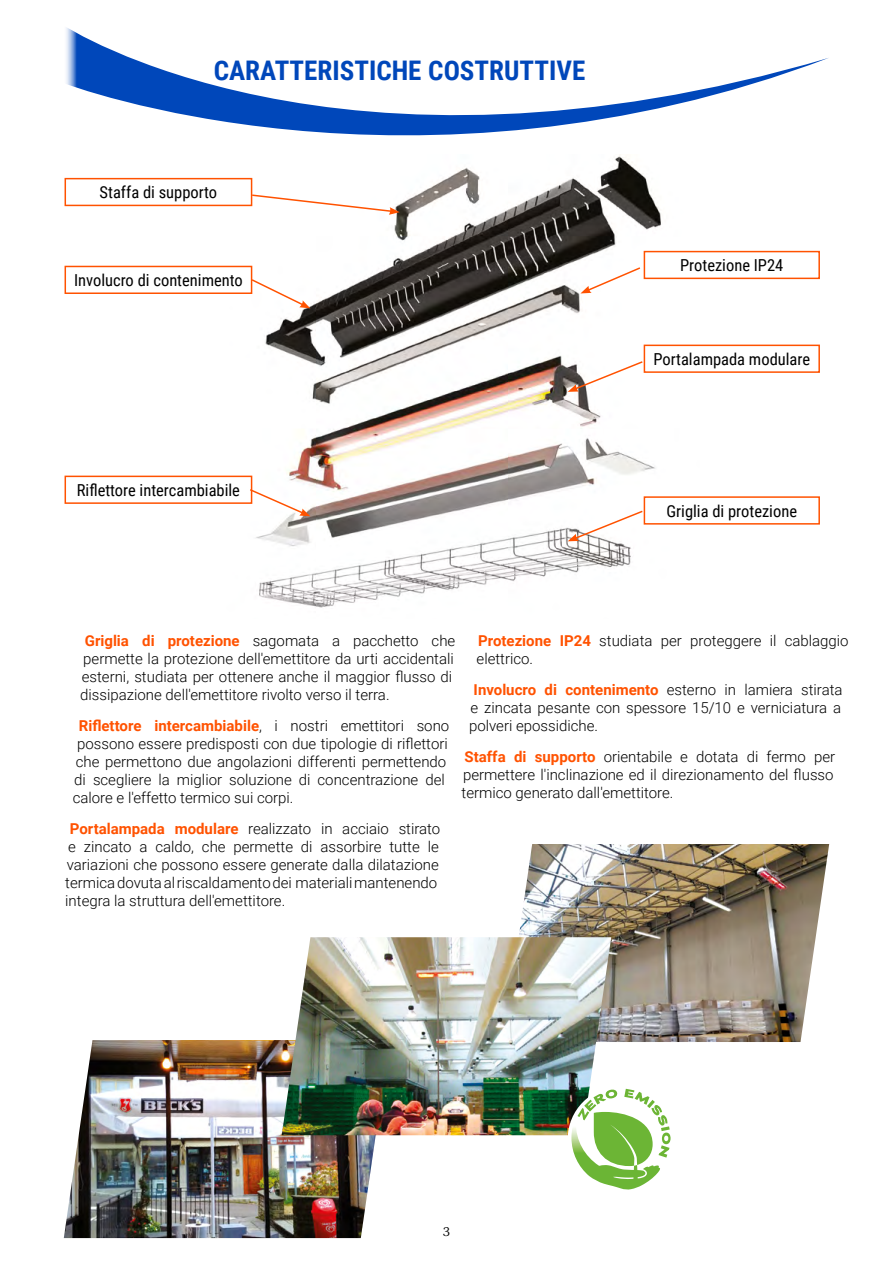
<style>
.page{position:relative;width:893px;height:1263px;background:#fff}
.page>*{position:absolute;margin:0;border:0;box-sizing:border-box;transform-origin:0 0}
.t1{font:700 27px "Roboto Condensed";color:#0047ba}
.t2{font:16.5px "Roboto Condensed";color:#000}
.t3{font:300 15px/18px "Roboto";color:#000}
.t4{font:700 15px "Roboto";color:#ff5200}
.t5{font:300 12px "Souvenir Std";color:#000}
.s1{font-weight:700;color:#ff5200}
.s2{font-weight:300;color:#000}
</style>
<div class="page">
<svg style="left:66px;top:27px;width:762px;height:109px"></svg>
<img style="left:193px;top:155px;width:507px;height:453px">
<img style="left:519px;top:844px;width:310px;height:198px">
<img style="left:64px;top:1040px;width:325px;height:198px">
<img style="left:282px;top:937px;width:329px;height:198px">
<svg style="left:251px;top:193px;width:149px;height:22px"></svg>
<svg style="left:250px;top:278px;width:60px;height:30px"></svg>
<svg style="left:580px;top:266px;width:62px;height:27px"></svg>
<svg style="left:568px;top:360px;width:76px;height:32px"></svg>
<svg style="left:568px;top:509px;width:76px;height:32px"></svg>
<svg style="left:248px;top:488px;width:62px;height:28px"></svg>
<div style="left:65px;top:266px;width:187px;height:28px;border:2px solid #ff5200"></div>
<div style="left:65px;top:178px;width:187px;height:28px;border:2px solid #ff5200"></div>
<div style="left:644px;top:496px;width:176px;height:29px;border:2px solid #ff5200"></div>
<div style="left:65px;top:476px;width:187px;height:28px;border:2px solid #ff5200"></div>
<div style="left:644px;top:345px;width:176px;height:28px;border:2px solid #ff5200"></div>
<div style="left:644px;top:251px;width:176px;height:28px;border:2px solid #ff5200"></div>
<svg style="left:571px;top:1089px;width:100px;height:101px"></svg>
<h1 class="t1" style="left:214px;top:52px;width:373px">CARATTERISTICHE COSTRUTTIVE</h1>
<p class="t2" style="left:100px;top:181px;width:119px">Staffa di supporto</p>
<p class="t2" style="left:74px;top:269px;width:170px">Involucro di contenimento</p>
<p class="t2" style="left:77px;top:478px;width:165px">Riflettore intercambiabile</p>
<p class="t2" style="left:680px;top:254px;width:105px">Protezione IP24</p>
<p class="t2" style="left:653px;top:347px;width:158px">Portalampada modulare</p>
<p class="t2" style="left:666px;top:499px;width:132px">Griglia di protezione</p>
<p class="t3" style="left:477px;top:631px;width:374px"><span class="s1">Protezione IP24</span> studiata per proteggere il cablaggio elettrico.</p>
<p class="t3" style="left:469px;top:680px;width:375px;text-align:justify;text-indent:4px"><span class="s1">Involucro di contenimento</span> esterno in lamiera stirata e zincata pesante con spessore 15/10 e verniciatura a polveri epossidiche.</p>
<p class="t3" style="left:462px;top:747px;width:375px;text-align:justify"><span class="s1">Staffa di supporto</span> orientabile e dotata di fermo per permettere l'inclinazione ed il direzionamento del flusso termico generato dall'emettitore.</p>
<p class="t3" style="left:80px;top:631px;width:377px;text-indent:4px"><span class="s1">Griglia di protezione</span> sagomata a pacchetto che permette la protezione dell'emettitore da urti accidentali esterni, studiata per ottenere anche il maggior flusso di dissipazione dell'emettitore rivolto verso il terra.</p>
<p class="t4" style="left:79px;top:715px;width:372px">Riflettore intercambiabile<span class="s2">, i nostri emettitori sono</span></p>
<p class="t3" style="left:77px;top:734px;width:372px">possono essere predisposti con due tipologie di riflettori</p>
<p class="t3" style="left:76px;top:752px;width:372px">che permettono due angolazioni differenti permettendo</p>
<p class="t3" style="left:74px;top:770px;width:372px">di scegliere la miglior soluzione di concentrazione del</p>
<p class="t3" style="left:73px;top:788px;width:222px">calore e l'effetto termico sui corpi.</p>
<p class="t3" style="left:65px;top:819px;width:377px;text-indent:5px"><span class="s1">Portalampada modulare</span> realizzato in acciaio stirato e zincato a caldo, che permette di assorbire tutte le variazioni che possono essere generate dalla dilatazione termica dovuta al riscaldamento dei materiali mantenendo integra la struttura dell'emettitore.</p>
<p class="t5" style="left:443px;top:1224px;width:9px">3</p>
</div>
